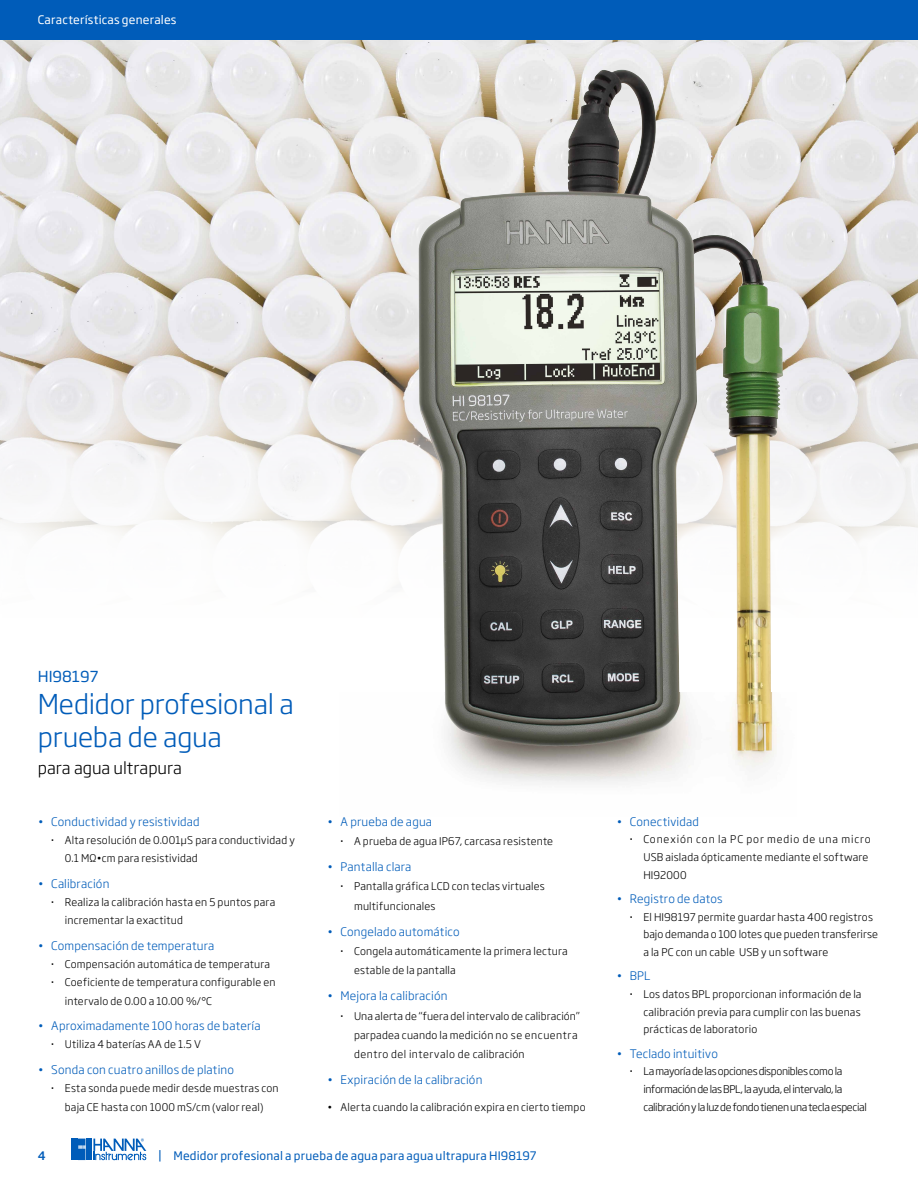
<style>
.page{position:relative;width:918px;height:1188px;background:#fff}
.page>*{position:absolute;margin:0;border:0;box-sizing:border-box;transform-origin:0 0}
.t1{font:300 27px/32.4px "Soho Gothic Pro";letter-spacing:-.005em;color:#005cb9}
.t2{font:300 16.5px "Soho Gothic Pro";color:#000}
.t3{font:15px "Soho Gothic Pro";color:#005cb9}
.t4{font:300 11.7px "Soho Gothic Pro";letter-spacing:.015em;color:#005cb9}
.t5{font:11.7px "Soho Gothic Pro";letter-spacing:.015em;color:#005cb9}
.t6{font:11.7px "Soho Gothic Pro";letter-spacing:.015em;color:#fff}
.t7{font:500 11.7px "Soho Gothic Pro";color:#005cb9}
.t8{font:300 10.5px/17.7px "Soho Gothic Pro";letter-spacing:.02em;color:#000}
.t9{font:300 10.5px/17.7px "Soho Gothic Pro";letter-spacing:-.03em;color:#000}
.s1{font-weight:500}
.s2{font-size:12px}
</style>
<div class="page">
<img style="left:0;top:40px;width:918px;height:513px">
<img style="left:445px;top:704px;width:332px;height:80px">
<img style="left:418px;top:68px;width:366px;height:636px">
<div style="left:0;top:0;width:918px;height:40px;background:#005cb9"></div>
<svg style="left:72px;top:1139px;width:74px;height:21px"></svg>
<p class="t6" style="left:38px;top:11px;width:140px">Características generales</p>
<h3 class="t3" style="left:38px;top:665px;width:62px">HI98197</h3>
<h1 class="t1" style="left:38px;top:686px;width:257px">Medidor profesional a prueba de agua</h1>
<h2 class="t2" style="left:38px;top:755px;width:146px">para agua ultrapura</h2>
<p class="t4" style="left:38px;top:812px;width:163px">• Conductividad y resistividad</p>
<p class="t8" style="left:65px;top:830px;width:231px;line-height:18.5px;text-indent:-14px"><span class="s1">·</span> Alta resolución de 0.001µS para conductividad y<br>0.1 MΩ•cm para resistividad</p>
<p class="t4" style="left:38px;top:874px;width:73px">• Calibración</p>
<p class="t8" style="left:65px;top:892px;width:212px;line-height:18.5px;text-indent:-14px"><span class="s1">·</span> Realiza la calibración hasta en 5 puntos para incrementar la exactitud</p>
<p class="t4" style="left:38px;top:936px;width:178px">• Compensación de temperatura</p>
<p class="t8" style="left:51px;top:955px;width:220px"><span class="s1">·</span> Compensación automática de temperatura</p>
<p class="t8" style="left:51px;top:973px;width:226px"><span class="s1">·</span> Coeficiente de temperatura configurable en</p>
<p class="t8" style="left:65px;top:992px;width:149px">intervalo de 0.00 a 10.00 %/°C</p>
<p class="t4" style="left:38px;top:1017px;width:224px">• Aproximadamente 100 horas de batería</p>
<p class="t8" style="left:51px;top:1035px;width:151px"><span class="s1">·</span> Utiliza 4 baterías AA de 1.5 V</p>
<p class="t4" style="left:38px;top:1060px;width:198px">• Sonda con cuatro anillos de platino</p>
<p class="t8" style="left:51px;top:1078px;width:229px;line-height:18.5px;text-align:center"><span class="s1">·</span> Esta sonda puede medir desde muestras con baja CE hasta con 1000 mS/cm (valor real)</p>
<p class="t4" style="left:327px;top:812px;width:106px">• A prueba de agua</p>
<p class="t8" style="left:341px;top:832px;width:214px"><span class="s1">·</span> A prueba de agua IP67, carcasa resistente</p>
<p class="t4" style="left:327px;top:858px;width:86px">• Pantalla clara</p>
<p class="t8" style="left:354px;top:876px;width:192px;line-height:19.4px;text-indent:-14px"><span class="s1">·</span> Pantalla gráfica LCD con teclas virtuales multifuncionales</p>
<p class="t4" style="left:327px;top:922px;width:134px">• Congelado automático</p>
<p class="t8" style="left:354px;top:941px;width:215px;line-height:19.4px;text-indent:-14px"><span class="s1">·</span> Congela automáticamente la primera lectura estable de la pantalla</p>
<p class="t4" style="left:327px;top:987px;width:122px">• Mejora la calibración</p>
<p class="t8" style="left:354px;top:1006px;width:227px;line-height:19.4px;text-indent:-14px"><span class="s1">·</span> Una alerta de “fuera del intervalo de calibración” parpadea cuando la medición no se encuentra dentro del intervalo de calibración</p>
<p class="t4" style="left:327px;top:1071px;width:157px">• Expiración de la calibración</p>
<p class="t8" style="left:327px;top:1097px;width:260px">• Alerta cuando la calibración expira en cierto tiempo</p>
<p class="t7" style="left:38px;top:1147px;width:9px">4</p>
<p class="t5" style="left:158px;top:1147px;width:380px"><span class="s2">|</span> Medidor profesional a prueba de agua para agua ultrapura HI98197</p>
<p class="t4" style="left:616px;top:812px;width:84px">• Conectividad</p>
<p class="t8" style="left:643px;top:830px;width:229px;text-indent:-14px"><span class="s1">·</span> Conexión con la PC por medio de una micro<br>USB aislada ópticamente mediante el software<br>HI92000</p>
<p class="t4" style="left:616px;top:889px;width:108px">• Registro de datos</p>
<p class="t8" style="left:643px;top:907px;width:236px;text-indent:-14px"><span class="s1">·</span> El HI98197 permite guardar hasta 400 registros bajo demanda o 100 lotes que pueden transferirse a la PC con un cable USB y un software</p>
<p class="t4" style="left:616px;top:967px;width:36px">• BPL</p>
<p class="t8" style="left:643px;top:985px;width:220px;text-align:justify;text-indent:-14px"><span class="s1">·</span> Los datos BPL proporcionan información de la calibración previa para cumplir con las buenas prácticas de laboratorio</p>
<p class="t4" style="left:616px;top:1044px;width:103px">• Teclado intuitivo</p>
<p class="t9" style="left:643px;top:1062px;width:225px;text-indent:-14px"><span class="s1">·</span> La mayoría de las opciones disponibles como la información de las BPL, la ayuda, el intervalo, la calibración y la luz de fondo tienen una teclaespecial</p>
</div>
